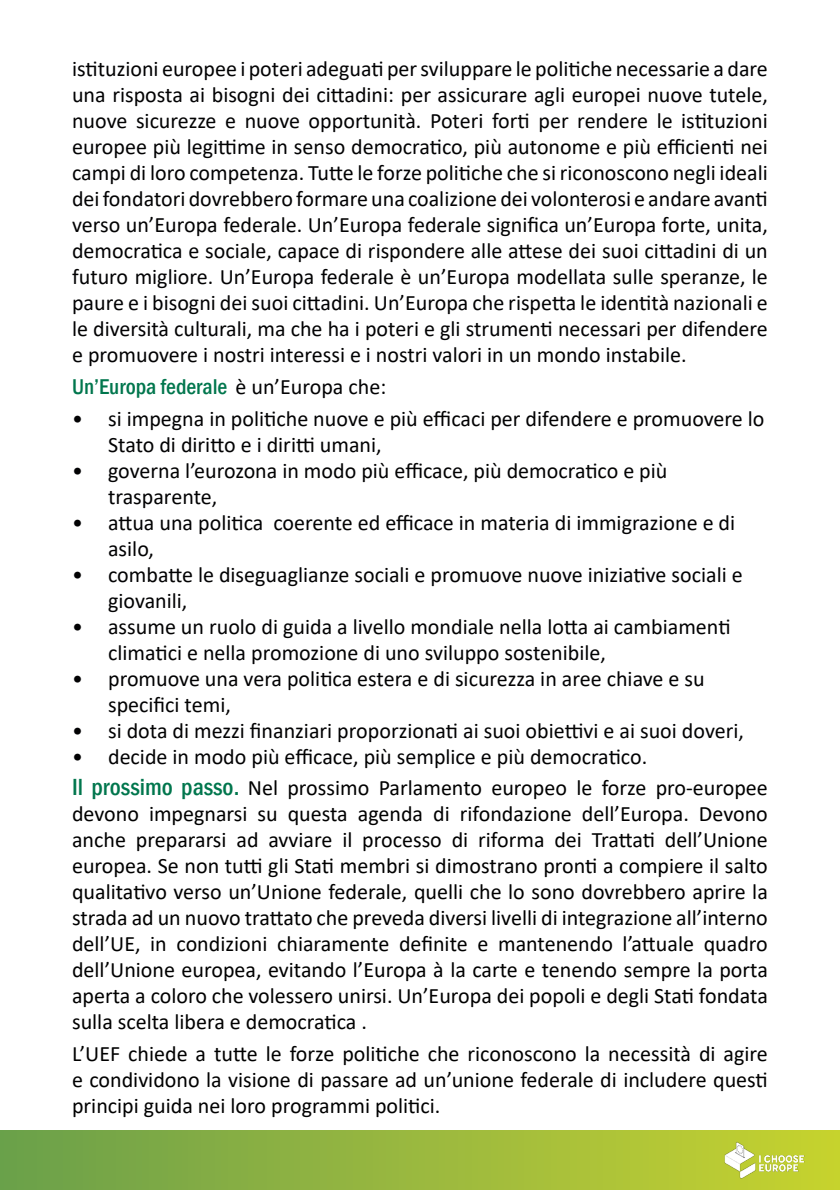
<style>
.page{position:relative;width:840px;height:1191px;background:#fff}
.page>*{position:absolute;margin:0;border:0;box-sizing:border-box;transform-origin:0 0}
.t1{font:22px/26px "Calibri";color:#020203}
.t2{font:22px/26px "Calibri";color:#000;text-align:justify}
.t3{font:500 condensed 22px "Franklin Gothic";color:#00764d}
.s1{font-family:"Calibri";font-weight:400;font-stretch:normal;color:#020203}
.s2{font-family:"Franklin Gothic";font-weight:500;font-stretch:condensed;font-size:24px;color:#00764d}
.s3{color:#000}
</style>
<div class="page">
<div style="left:0;top:1130px;width:839px;height:59px;background:linear-gradient(to right,#6ba04c,#c8d230)"></div>
<img style="left:717px;top:1134px;width:91px;height:51px">
<p class="t1" style="left:72px;top:55px;width:697px;text-align:justify">istituzioni europee i poteri adeguati per sviluppare le politiche necessarie a dare una risposta ai bisogni dei cittadini: per assicurare agli europei nuove tutele, nuove sicurezze e nuove opportunità. Poteri forti per rendere le istituzioni europee più legittime in senso democratico, più autonome e più efficienti nei campi di loro competenza. Tutte le forze politiche che si riconoscono negli ideali dei fondatori dovrebbero formare una coalizione dei volonterosi e andare avanti verso un’Europa federale. Un’Europa federale significa un’Europa forte, unita, democratica e sociale, capace di rispondere alle attese dei suoi cittadini di un futuro migliore. Un’Europa federale è un’Europa modellata sulle speranze, le paure e i bisogni dei suoi cittadini. Un’Europa che rispetta le identità nazionali e le diversità culturali, ma che ha i poteri e gli strumenti necessari per difendere e promuovere i nostri interessi e i nostri valori in un mondo instabile.</p>
<p class="t3" style="left:72px;top:372px;width:315px">Un’Europa federale <span class="s1">è un’Europa che:</span></p>
<p class="t1" style="left:108px;top:405px;width:657px;text-indent:-36px">• si impegna in politiche nuove e più efficaci per difendere e promuovere lo<br>Stato di diritto e i diritti umani,</p>
<p class="t1" style="left:108px;top:457px;width:560px;text-indent:-36px">• governa l’eurozona in modo più efficace, più democratico e più trasparente,</p>
<p class="t1" style="left:108px;top:509px;width:628px;text-indent:-36px">• attua una politica coerente ed efficace in materia di immigrazione e di asilo,</p>
<p class="t1" style="left:108px;top:561px;width:635px;text-indent:-36px">• combatte le diseguaglianze sociali e promuove nuove iniziative sociali e giovanili,</p>
<p class="t1" style="left:108px;top:613px;width:623px;text-indent:-36px">• assume un ruolo di guida a livello mondiale nella lotta ai cambiamenti climatici e nella promozione di uno sviluppo sostenibile,</p>
<p class="t1" style="left:108px;top:665px;width:597px;text-indent:-36px">• promuove una vera politica estera e di sicurezza in aree chiave e su specifici temi,</p>
<p class="t1" style="left:72px;top:717px;width:673px">• si dota di mezzi finanziari proporzionati ai suoi obiettivi e ai suoi doveri,</p>
<p class="t1" style="left:72px;top:740px;width:697px;line-height:31.6px">• decide in modo più efficace, più semplice e più democratico.<br><span class="s2">Il prossimo passo.</span> <span class="s3">Nel prossimo Parlamento europeo le forze pro-europee</span></p>
<p class="t2" style="left:72px;top:800px;width:697px">devono impegnarsi su questa agenda di rifondazione dell’Europa. Devono anche prepararsi ad avviare il processo di riforma dei Trattati dell’Unione europea. Se non tutti gli Stati membri si dimostrano pronti a compiere il salto qualitativo verso un’Unione federale, quelli che lo sono dovrebbero aprire la strada ad un nuovo trattato che preveda diversi livelli di integrazione all’interno dell’UE, in condizioni chiaramente definite e mantenendo l’attuale quadro dell’Unione europea, evitando l’Europa à la carte e tenendo sempre la porta aperta a coloro che volessero unirsi. Un’Europa dei popoli e degli Stati fondata sulla scelta libera e democratica .</p>
<p class="t2" style="left:72px;top:1040px;width:697px">L’UEF chiede a tutte le forze politiche che riconoscono la necessità di agire e condividono la visione di passare ad un’unione federale di includere questi principi guida nei loro programmi politici.</p>
</div>
